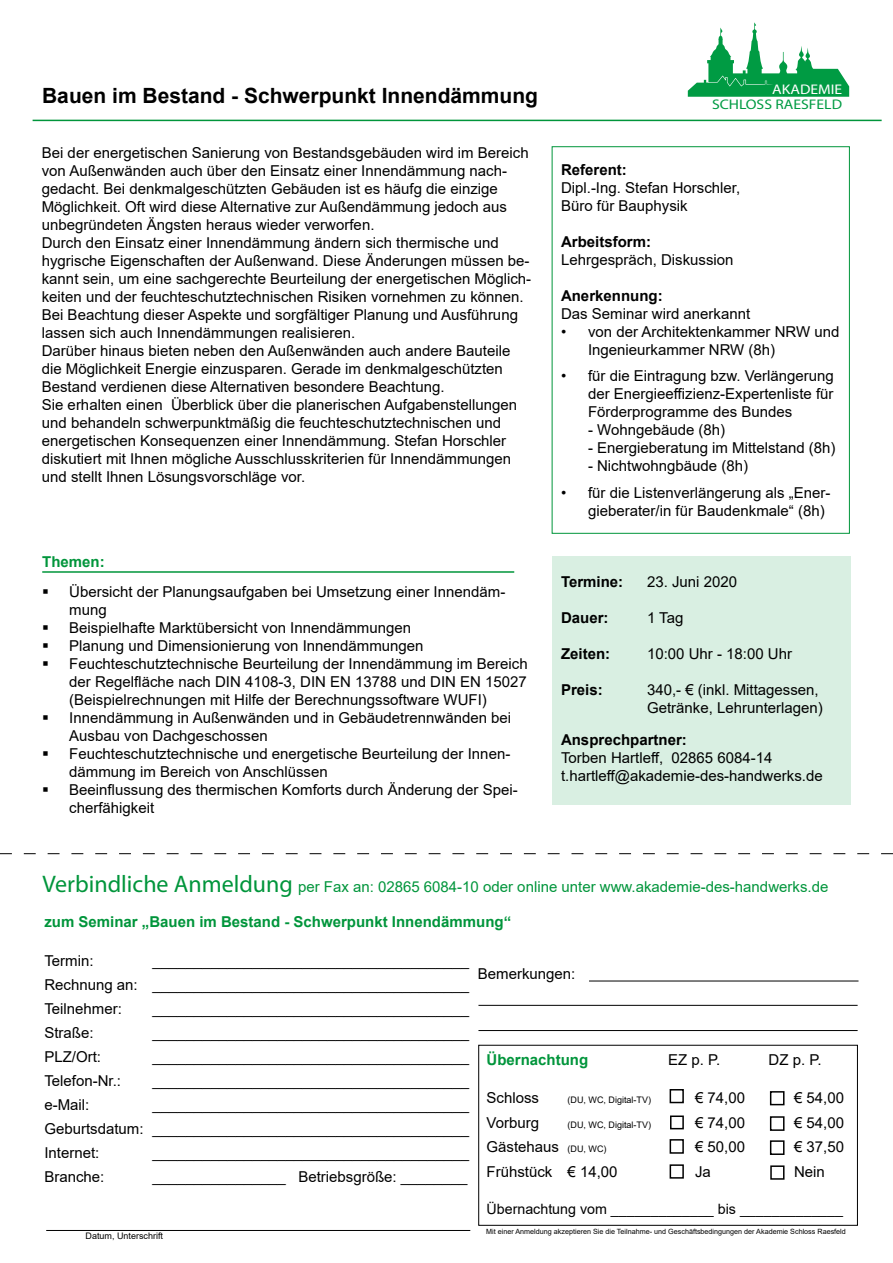
<style>
.page{position:relative;width:893px;height:1263px;background:#fff}
.page>*{position:absolute;margin:0;border:0;box-sizing:border-box;transform-origin:0 0}
.t1{font:700 21px "Arial";color:#000}
.t2{font:15px/18px "Arial";color:#000}
.t3{font:15px "Arial";color:#00953b}
.t4{font:700 15px "Arial";color:#000}
.t5{font:700 15px "Arial";color:#00953b}
.t6{font:14.25px "Arial";color:#000}
.t7{font:13.95px "Myriad Pro";color:#009b43;scale:1.12 1}
.t8{font:13.95px "Myriad Pro";color:#fff;scale:1.12 1}
.t9{font:9px "Arial";color:#000}
.t10{font:7.2px "Arial";color:#000}
.s1{font-family:"Myriad Pro";font-size:24px}
.s2{font-size:9px}
</style>
<div class="page">
<svg style="left:688px;top:22px;width:161px;height:75px"></svg>
<div style="left:552px;top:146px;width:298px;height:388px;border:1px solid #00953b"></div>
<hr style="left:33px;top:120px;width:849px;height:1px;background:#00953b">
<hr style="left:46px;top:1230px;width:424px;height:1px;background:#000">
<div style="left:478px;top:1045px;width:380px;height:180px;border:1px solid #000"></div>
<div style="left:670px;top:1089px;width:14px;height:14px;border:2px solid #000"></div>
<div style="left:670px;top:1115px;width:14px;height:14px;border:2px solid #000"></div>
<div style="left:670px;top:1139px;width:14px;height:15px;border:2px solid #000"></div>
<div style="left:670px;top:1164px;width:14px;height:14px;border:2px solid #000"></div>
<div style="left:770px;top:1091px;width:14px;height:14px;border:2px solid #000"></div>
<div style="left:770px;top:1116px;width:14px;height:15px;border:2px solid #000"></div>
<div style="left:770px;top:1140px;width:14px;height:15px;border:2px solid #000"></div>
<hr style="left:589px;top:981px;width:269px;height:1px;background:#000">
<hr style="left:478px;top:1005px;width:380px;height:1px;background:#000">
<div style="left:770px;top:1165px;width:14px;height:15px;border:2px solid #000"></div>
<hr style="left:478px;top:1030px;width:380px;height:1px;background:#000">
<svg style="left:0;top:853px;width:893px;height:1px"></svg>
<div style="left:552px;top:556px;width:298px;height:248px;background:#d9efe2"></div>
<hr style="left:42px;top:571px;width:472px;height:2px;background:#00953b">
<h1 class="t1" style="left:42px;top:81px;width:497px">Bauen im Bestand - Schwerpunkt Innendämmung</h1>
<p class="t2" style="left:42px;top:144px;width:491px">Bei der energetischen Sanierung von Bestandsgebäuden wird im Bereich von Außenwänden auch über den Einsatz einer Innendämmung nach&shy;gedacht. Bei denkmalgeschützten Gebäuden ist es häufg die einzige Möglichkeit. Oft wird diese Alternative zur Außendämmung jedoch aus unbegründeten Ängsten heraus wieder verworfen.<br>Durch den Einsatz einer Innendämmung ändern sich thermische und hygrische Eigenschaften der Außenwand. Diese Änderungen müssen be&shy;kannt sein, um eine sachgerechte Beurteilung der energetischen Möglich&shy;keiten und der feuchteschutztechnischen Risiken vornehmen zu können.<br>Bei Beachtung dieser Aspekte und sorgfältiger Planung und Ausführung lassen sich auch Innendämmungen realisieren.<br>Darüber hinaus bieten neben den Außenwänden auch andere Bauteile die Möglichkeit Energie einzusparen. Gerade im denkmalgeschützten Bestand verdienen diese Alternativen besondere Beachtung.<br>Sie erhalten einen Überblick über die planerischen Aufgabenstellungen und behandeln schwerpunktmäßig die feuchteschutztechnischen und energetischen Konsequenzen einer Innendämmung. Stefan Horschler diskutiert mit Ihnen mögliche Ausschlusskriterien für Innendämmungen und stellt Ihnen Lösungsvorschläge vor.</p>
<p class="t5" style="left:42px;top:551px;width:64px">Themen:</p>
<p class="t2" style="left:69px;top:583px;width:460px">Übersicht der Planungsaufgaben bei Umsetzung einer Innendäm&shy;mung<br>Beispielhafte Marktübersicht von Innendämmungen<br>Planung und Dimensionierung von Innendämmungen Feuchteschutztechnische Beurteilung der Innendämmung im Bereich der Regelfläche nach DIN 4108-3, DIN EN 13788 und DIN EN 15027 (Beispielrechnungen mit Hilfe der Berechnungssoftware WUFI)<br>Innendämmung in Außenwänden und in Gebäudetrennwänden bei Ausbau von Dachgeschossen<br>Feuchteschutztechnische und energetische Beurteilung der Innen&shy;dämmung im Bereich von Anschlüssen<br>Beeinflussung des thermischen Komforts durch Änderung der Spei&shy;cherfähigkeit</p>
<p class="t8" style="left:772px;top:81px;width:64px">AKADEMIE</p>
<p class="t7" style="left:712px;top:96px;width:118px">SCHLOSS RAESFELD</p>
<p class="t4" style="left:561px;top:159px;width:67px">Referent:</p>
<p class="t2" style="left:561px;top:179px;width:181px">Dipl.-Ing. Stefan Horschler,<br>Büro für Bauphysik</p>
<p class="t4" style="left:561px;top:231px;width:91px">Arbeitsform:</p>
<p class="t2" style="left:561px;top:251px;width:174px">Lehrgespräch, Diskussion</p>
<p class="t4" style="left:561px;top:285px;width:103px">Anerkennung:</p>
<p class="t2" style="left:561px;top:305px;width:191px">Das Seminar wird anerkannt</p>
<p class="t2" style="left:588px;top:323px;width:253px;text-indent:-27px">• von der Architektenkammer NRW und<br>Ingenieurkammer NRW (8h)</p>
<p class="t2" style="left:588px;top:367px;width:247px;text-align:justify;text-indent:-27px">• für die Eintragung bzw. Verlängerung der Energieeffizienz-Expertenliste für Förderprogramme des Bundes</p>
<p class="t2" style="left:588px;top:421px;width:139px">- Wohngebäude (8h)</p>
<p class="t2" style="left:588px;top:439px;width:249px">- Energieberatung im Mittelstand (8h)</p>
<p class="t2" style="left:588px;top:457px;width:162px">- Nichtwohngbäude (8h)</p>
<p class="t2" style="left:588px;top:484px;width:244px;text-indent:-27px">• für die Listenverlängerung als „Ener&shy;gieberater/in für Baudenkmale“ (8h)</p>
<p class="t4" style="left:561px;top:571px;width:64px">Termine:</p>
<p class="t2" style="left:647px;top:573px;width:92px">23. Juni 2020</p>
<p class="t4" style="left:561px;top:607px;width:49px">Dauer:</p>
<p class="t2" style="left:647px;top:609px;width:38px">1 Tag</p>
<p class="t4" style="left:561px;top:643px;width:51px">Zeiten:</p>
<p class="t2" style="left:647px;top:645px;width:147px">10:00 Uhr - 18:00 Uhr</p>
<p class="t4" style="left:561px;top:679px;width:43px">Preis:</p>
<p class="t2" style="left:647px;top:681px;width:177px">340,- € (inkl. Mittagessen,<br>Getränke, Lehrunterlagen)</p>
<p class="t4" style="left:561px;top:729px;width:127px">Ansprechpartner:</p>
<p class="t2" style="left:561px;top:748px;width:263px">Torben Hartleff, 02865 6084-14 t.hartleff@akademie-des-handwerks.de</p>
<p class="t3" style="left:43px;top:876px;width:787px"><span class="s1">Verbindliche Anmeldung</span> per Fax an: 02865 6084-10 oder online unter www.akademie-des-handwerks.de</p>
<p class="t5" style="left:44px;top:911px;width:468px">zum Seminar „Bauen im Bestand - Schwerpunkt Innendämmung“</p>
<p class="t2" style="left:44px;top:951px;width:51px">Termin:</p>
<p class="t2" style="left:44px;top:948px;width:426px;line-height:24px;text-align:justify;text-indent:108px">______________________________________ Rechnung an: ______________________________________ Teilnehmer:</p>
<p class="t2" style="left:152px;top:999px;width:318px">______________________________________</p>
<p class="t2" style="left:44px;top:1023px;width:51px">Straße:</p>
<p class="t2" style="left:152px;top:1023px;width:318px">______________________________________</p>
<p class="t2" style="left:44px;top:1047px;width:58px">PLZ/Ort:</p>
<p class="t2" style="left:152px;top:1047px;width:318px">______________________________________</p>
<p class="t2" style="left:44px;top:1071px;width:78px">Telefon-Nr.:</p>
<p class="t2" style="left:152px;top:1071px;width:318px">______________________________________</p>
<p class="t2" style="left:44px;top:1095px;width:47px">e-Mail:</p>
<p class="t2" style="left:44px;top:1092px;width:426px;line-height:24px;text-align:justify;text-indent:108px">______________________________________ Geburtsdatum: ______________________________________ Internet:</p>
<p class="t2" style="left:152px;top:1143px;width:318px">______________________________________</p>
<p class="t2" style="left:44px;top:1167px;width:62px">Branche:</p>
<p class="t2" style="left:152px;top:1167px;width:317px">________________ Betriebsgröße: ________</p>
<p class="t2" style="left:478px;top:965px;width:99px">Bemerkungen:</p>
<p class="t5" style="left:487px;top:1049px;width:103px">Übernachtung</p>
<p class="t2" style="left:668px;top:1050px;width:54px">EZ p. P.</p>
<p class="t2" style="left:769px;top:1050px;width:55px">DZ p. P.</p>
<p class="t2" style="left:487px;top:1088px;width:54px">Schloss</p>
<p class="t9" style="left:568px;top:1093px;width:85px">(DU, WC, Digital-TV)</p>
<p class="t2" style="left:695px;top:1088px;width:52px">€ 74,00</p>
<p class="t2" style="left:794px;top:1088px;width:52px">€ 54,00</p>
<p class="t2" style="left:487px;top:1113px;width:54px">Vorburg</p>
<p class="t9" style="left:568px;top:1118px;width:85px">(DU, WC, Digital-TV)</p>
<p class="t2" style="left:695px;top:1113px;width:52px">€ 74,00</p>
<p class="t2" style="left:794px;top:1113px;width:52px">€ 54,00</p>
<p class="t2" style="left:487px;top:1138px;width:121px">Gästehaus <span class="s2">(DU, WC)</span></p>
<p class="t2" style="left:695px;top:1138px;width:52px">€ 50,00</p>
<p class="t2" style="left:794px;top:1138px;width:52px">€ 37,50</p>
<p class="t2" style="left:487px;top:1163px;width:133px">Frühstück € 14,00</p>
<p class="t2" style="left:695px;top:1163px;width:17px">Ja</p>
<p class="t2" style="left:794px;top:1163px;width:32px">Nein</p>
<p class="t6" style="left:487px;top:1199px;width:358px">Übernachtung vom _____________ bis _____________</p>
<p class="t9" style="left:86px;top:1230px;width:79px">Datum, Unterschrift</p>
<p class="t10" style="left:486px;top:1227px;width:361px">Mit einer Anmeldung akzeptieren Sie die Teilnahme- und Geschäftsbedingungen der Akademie Schloss Raesfeld</p>
</div>
